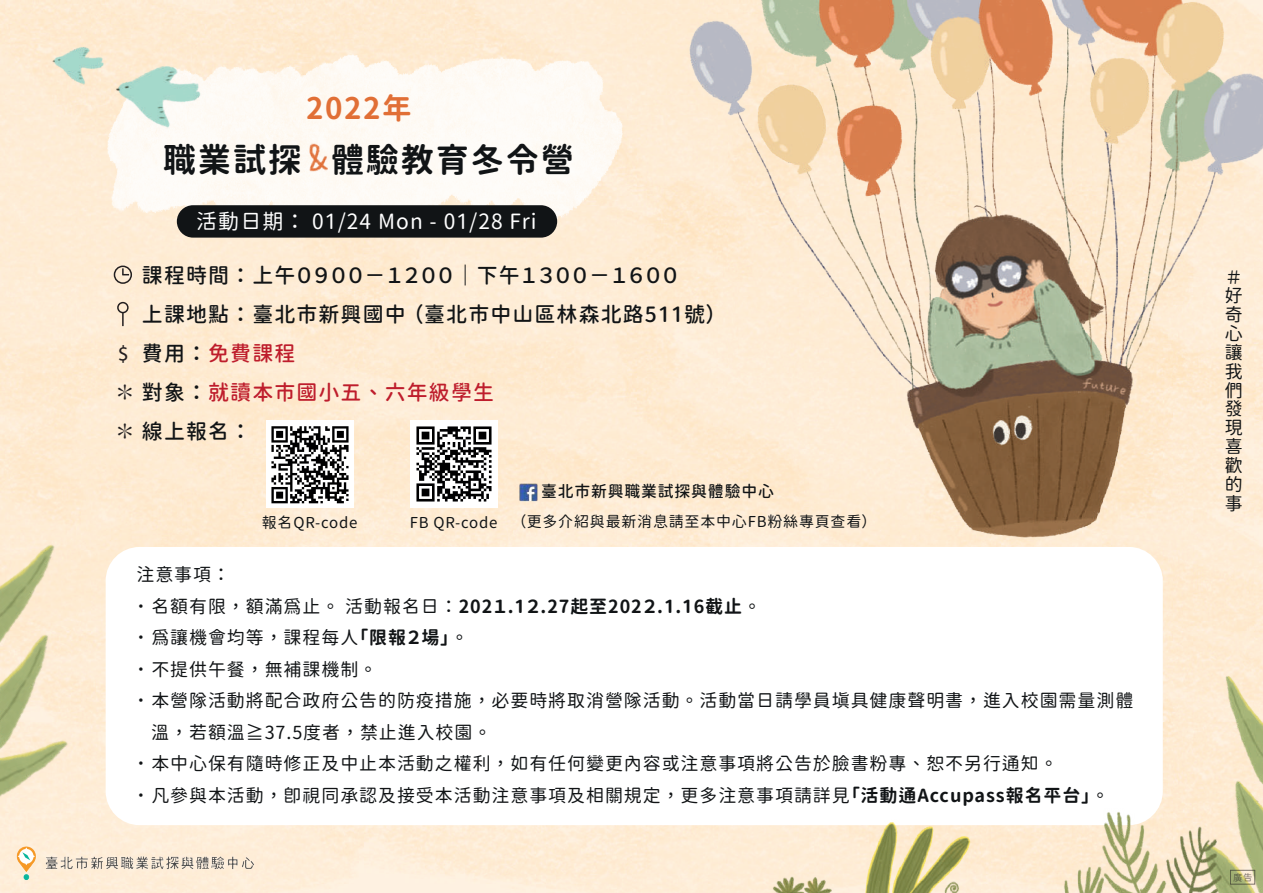
<style>
.page{position:relative;width:1263px;height:893px;background:#fff}
.page>*{position:absolute;margin:0;border:0;box-sizing:border-box;transform-origin:0 0}
.t1{font:33.3px "Gen Sen Rounded TW B";letter-spacing:.05em;color:#111416}
.t2{font:29.7px "Gen Sen Rounded TW B";letter-spacing:.05em;color:#e16f36}
.t3{font:21.6px "Myriad Pro";color:#231f20}
.t4{font:21px "Gen Sen Rounded TW M";letter-spacing:.05em;color:#111416}
.t5{font:21px "Gen Sen Rounded TW M";letter-spacing:-.19em;color:#111416}
.t6{font:21px "Gen Sen Rounded TW M";letter-spacing:.05em;color:#be1d2c}
.t7{font:21px "Gen Sen Rounded TW R";letter-spacing:.05em;color:#fff}
.t8{font:18px/18.9px "Gen Sen Rounded TW R";letter-spacing:.05em;color:#111416}
.t9{font:18px "Gen Sen Rounded TW B";letter-spacing:.05em;color:#111416}
.t10{font:15.9px "Gen Sen Rounded TW M";letter-spacing:.05em;color:#111416}
.t11{font:15px "Gen Sen Rounded TW R";letter-spacing:.05em;color:#111416}
.t12{font:9.45px "Gen Sen Rounded TW R";color:#231f20}
.s1{color:#111416}
.s2{font-family:"Gen Sen Rounded TW R";color:#231f20}
.s3{font-family:"Gen Sen Rounded TW R"}
.s4{font-family:"Gen Sen Rounded TW B"}
</style>
<div class="page">
<img style="left:0;top:0;width:1263px;height:893px">
<div style="left:106px;top:547px;width:1057px;height:278px;background:#fff;border-radius:34px"></div>
<img style="left:764px;top:663px;width:499px;height:230px">
<img style="left:96px;top:42px;width:542px;height:189px">
<img style="left:5px;top:840px;width:258px;height:46px">
<img style="left:678px;top:0;width:585px;height:546px">
<img style="left:0;top:651px;width:86px;height:43px">
<img style="left:0;top:503px;width:89px;height:148px">
<img style="left:43px;top:35px;width:168px;height:98px">
<img style="left:298px;top:142px;width:37px;height:37px">
<div style="left:177px;top:205px;width:380px;height:33px;background:#111416;border-radius:16px"></div>
<img style="left:520px;top:483px;width:17px;height:18px">
<div style="left:114px;top:266px;width:18px;height:18px;border:2px solid #231f20;border-radius:50%"></div>
<svg style="left:122px;top:268px;width:7px;height:7px"></svg>
<div style="left:117px;top:302px;width:12px;height:11px;border:2px solid #231f20;border-radius:50%"></div>
<svg style="left:122px;top:313px;width:2px;height:13px"></svg>
<img style="left:410px;top:420px;width:88px;height:88px">
<img style="left:0;top:694px;width:90px;height:115px">
<img style="left:266px;top:420px;width:88px;height:88px">
<h2 class="t2" style="left:306px;top:92px;width:107px">2022年</h2>
<h1 class="t1" style="left:163px;top:141px;width:413px">職業試探 體驗教育冬令營</h1>
<p class="t7" style="left:196px;top:209px;width:342px">活動日期： 01/24 Mon - 01/28 Fri</p>
<p class="t5" style="left:142px;top:263px;width:540px">課程時間：上午０９００－１２００｜下午１３００－１６００</p>
<p class="t4" style="left:142px;top:302px;width:586px">上課地點：臺北市新興國中 （臺北市中山區林森北路511號）</p>
<p class="t6" style="left:142px;top:341px;width:155px"><span class="s1">費用：</span>免費課程</p>
<p class="t6" style="left:114px;top:380px;width:381px"><span class="s2">✽</span> <span class="s1">對象：</span>就讀本市國小五、六年級學生</p>
<p class="t4" style="left:114px;top:419px;width:138px"><span class="s2">✽</span> 線上報名：</p>
<p class="t3" style="left:118px;top:340px;width:13px">$</p>
<p class="t11" style="left:262px;top:514px;width:97px">報名QR-code</p>
<p class="t11" style="left:410px;top:514px;width:89px">FB QR-code</p>
<p class="t10" style="left:541px;top:482px;width:234px">臺北市新興職業試探與體驗中心</p>
<p class="t11" style="left:511px;top:513px;width:367px">（更多介紹與最新消息請至本中心FB粉絲專頁查看）</p>
<p class="t8" style="left:136px;top:566px;width:95px">注意事項：</p>
<p class="t9" style="left:136px;top:596px;width:626px"><span class="s3">˙ 名額有限，額滿為止。 活動報名日：</span>202１.1２.27起至202２.1.16截止<span class="s3">。</span></p>
<p class="t8" style="left:136px;top:629px;width:333px">˙ 為讓機會均等，課程每人<span class="s4">「限報２場」</span>。</p>
<p class="t8" style="left:136px;top:660px;width:242px">˙ 不提供午餐，無補課機制。</p>
<p class="t8" style="left:136px;top:692px;width:998px">˙ 本營隊活動將配合政府公告的防疫措施，必要時將取消營隊活動。活動當日請學員塡具健康聲明書，進入校園需量測體</p>
<p class="t8" style="left:151px;top:723px;width:342px">溫，若額溫≧37.5度者，禁止進入校園。</p>
<p class="t8" style="left:136px;top:755px;width:923px">˙ 本中心保有隨時修正及中止本活動之權利，如有任何變更內容或注意事項將公告於臉書粉專、恕不另行通知。</p>
<p class="t8" style="left:136px;top:786px;width:974px">˙ 凡參與本活動，即視同承認及接受本活動注意事項及相關規定，更多注意事項請詳見<span class="s4">「活動通Accupass報名平台」</span>。</p>
<p class="t8" style="left:1225px;top:268px;width:19px">＃好奇心讓我們發現喜歡的事</p>
<p class="t12" style="left:1233px;top:872px;width:21px">廣告</p>
</div>
